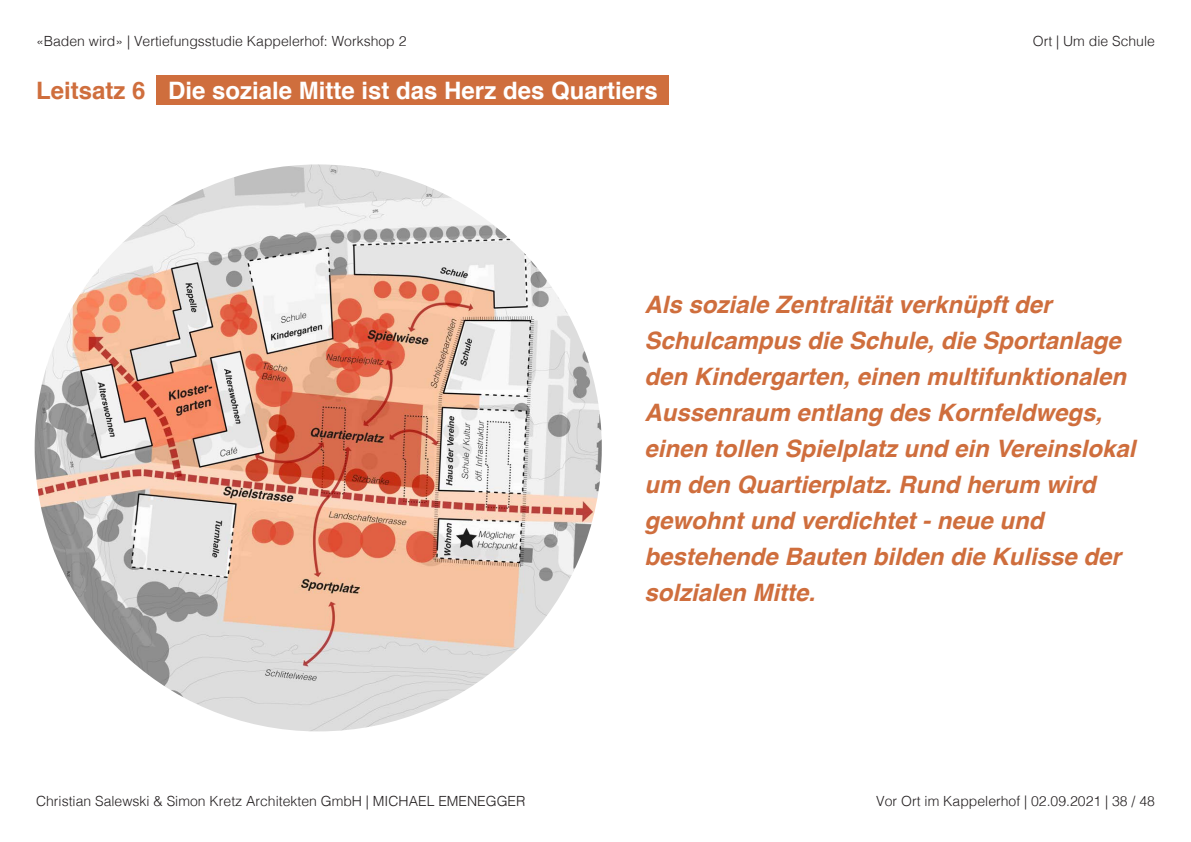
<style>
.page{position:relative;width:1191px;height:842px;background:#fff}
.page>*{position:absolute;margin:0;border:0;box-sizing:border-box;transform-origin:0 0}
.Bildbeschreibung{font:italic 700 24px/36px "Helvetica";color:#cf6e3d}
.Bildbeschreibung-2{font:700 24px "Helvetica";color:#fff}
.Bildbeschreibung-3{font:700 24px "Helvetica";color:#cf6e3d}
.t1{font:300 14px "Helvetica";color:#231f20}
</style>
<div class="page">
<img style="left:35px;top:164px;width:567px;height:567px;border-radius:283px">
<div style="left:157px;top:76px;width:512px;height:29px;background:#cf6e3d"></div>
<p class="t1" style="left:36px;top:29px;width:372px">«Baden wird» | Vertiefungsstudie Kappelerhof: Workshop 2</p>
<p class="Bildbeschreibung-3" style="left:36px;top:71px;width:111px">Leitsatz 6</p>
<p class="Bildbeschreibung-2" style="left:168px;top:71px;width:491px">Die soziale Mitte ist das Herz des Quartiers</p>
<p class="t1" style="left:1032px;top:29px;width:124px">Ort | Um die Schule</p>
<p class="t1" style="left:36px;top:789px;width:491px">Christian Salewski &amp; Simon Kretz Architekten GmbH | MICHAEL EMENEGGER</p>
<p class="Bildbeschreibung" style="left:644px;top:287px;width:492px">Als soziale Zentralität verknüpft der Schulcampus die Schule, die Sportanlage den Kindergarten, einen multifunktionalen Aussenraum entlang des Kornfeldwegs, einen tollen Spielplatz und ein Vereinslokal um den Quartierplatz. Rund herum wird gewohnt und verdichtet - neue und bestehende Bauten bilden die Kulisse der solzialen Mitte.</p>
<p class="t1" style="left:876px;top:789px;width:280px">Vor Ort im Kappelerhof | 02.09.2021 | 38 / 48</p>
</div>
